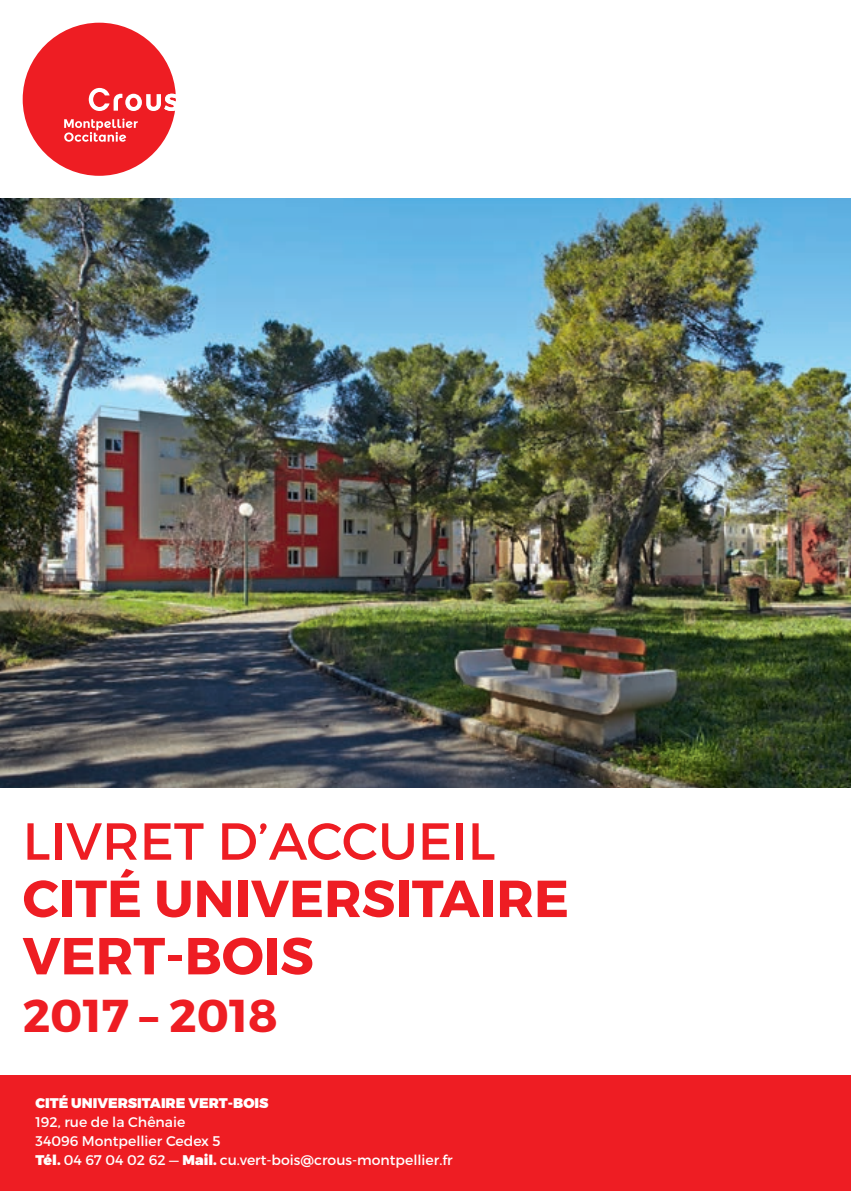
<style>
.page{position:relative;width:851px;height:1191px;background:#fff}
.page>*{position:absolute;margin:0;border:0;box-sizing:border-box;transform-origin:0 0}
.t1{font:700 52px/57.4px "Montserrat";color:#ee1d23}
.t2{font:52px "Montserrat";color:#ee1d23}
.t3{font:700 46px "Montserrat";color:#ee1d23}
.t4{font:14px/19px "Montserrat";color:#fff}
.t5{font:900 14px "Montserrat";color:#fff}
.s1{font-weight:900}
</style>
<div class="page">
<div style="left:0;top:1075px;width:850px;height:116px;background:#ee1d23"></div>
<img style="left:0;top:198px;width:850px;height:590px">
<svg style="left:23px;top:23px;width:153px;height:153px"></svg>
<h1 class="t2" style="left:23px;top:809px;width:474px">LIVRET D’ACCUEIL</h1>
<h1 class="t1" style="left:23px;top:870px;width:547px">CITÉ UNIVERSITAIRE<br>VERT-BOIS</h1>
<h2 class="t3" style="left:23px;top:986px;width:256px">2017 – 2018</h2>
<p class="t5" style="left:35px;top:1094px;width:234px">CITÉ UNIVERSITAIRE VERT-BOIS</p>
<p class="t4" style="left:35px;top:1112px;width:418px">192, rue de la Chênaie<br>34096 Montpellier Cedex 5<br><span class="s1">Tél.</span> 04 67 04 02 62 — <span class="s1">Mail.</span> cu.vert-bois@crous-montpellier.fr</p>
</div>
